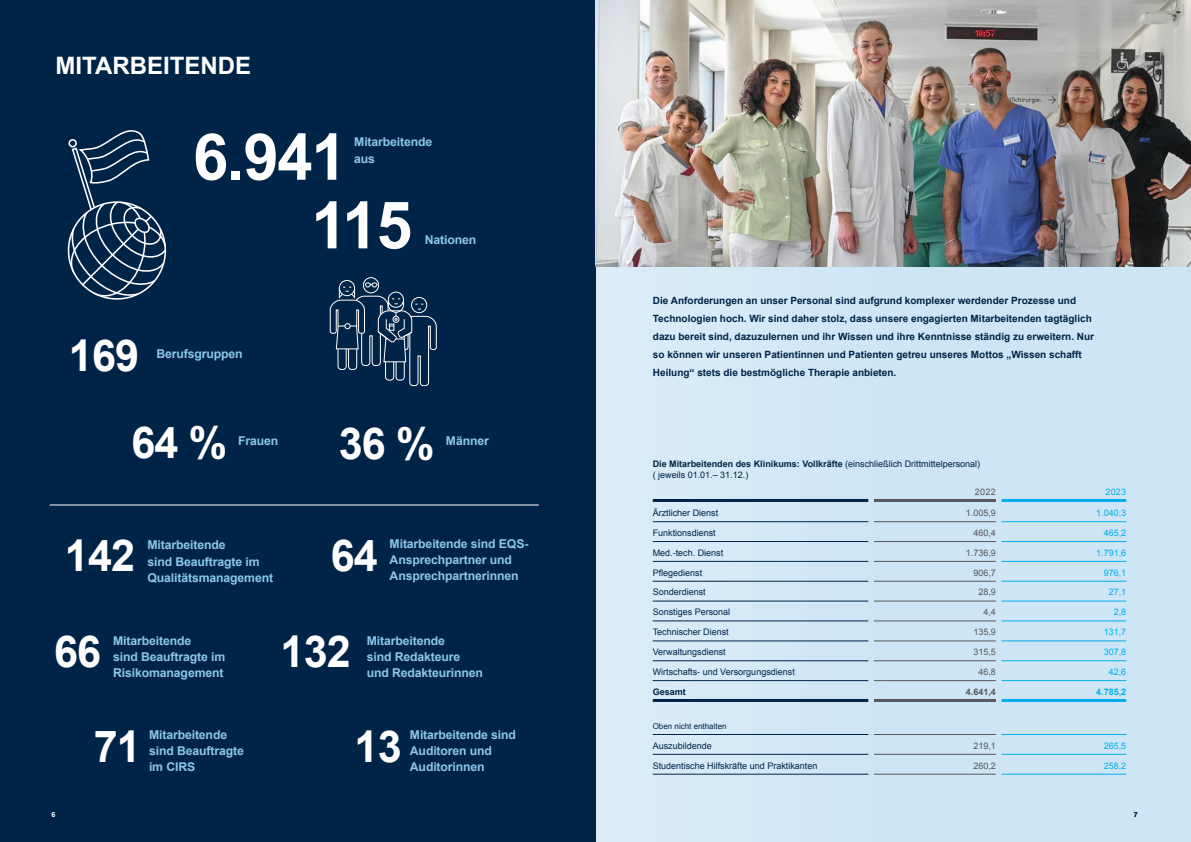
<style>
.page{position:relative;width:1191px;height:842px;background:#fff}
.page>*{position:absolute;margin:0;border:0;box-sizing:border-box;transform-origin:0 0}
.t1{font:700 65.5px "Arial";color:#fff}
.t2{font:700 64.7px "Arial";color:#fff}
.t3{font:700 44px "Arial";letter-spacing:-.02em;color:#fff}
.t4{font:700 24px "Arial";color:#fff}
.t5{font:700 12.1px/16.2px "Arial";letter-spacing:-.01em;color:#8cc6ec}
.t6{font:700 10px/18px "Arial";color:#002447}
.t7{font:9px/10.8px "Arial";color:#002447}
.t8{font:9px "Arial";color:#57585a}
.t9{font:9px "Arial";color:#00aeef}
.t10{font:700 9px "Arial";color:#57585a}
.t11{font:700 9px "Arial";color:#00aeef}
.t12{font:700 9px "Arial";color:#002447}
.t13{font:8px "Arial";color:#002447}
.t14{font:700 7px "Arial";color:#002447}
.t15{font:700 7px "Arial";color:#fff}
.s1{font-weight:700}
</style>
<div class="page">
<svg style="left:595px;top:267px;width:596px;height:575px;background:#cfe5f4"></svg>
<div style="left:0;top:0;width:595px;height:842px;background:#002447"></div>
<img style="left:595px;top:0;width:596px;height:267px">
<hr style="left:50px;top:504px;width:489px;height:1px;background:#fff">
<svg style="left:67px;top:130px;width:100px;height:170px"></svg>
<div style="left:68px;top:139px;width:9px;height:8px;border:2px solid #fff;border-radius:50%"></div>
<div style="left:363px;top:277px;width:16px;height:16px;border:1px solid #fff;border-radius:50%"></div>
<div style="left:339px;top:280px;width:16px;height:16px;border:1px solid #fff;border-radius:50%"></div>
<svg style="left:329px;top:283px;width:108px;height:103px"></svg>
<hr style="left:1001px;top:499px;width:125px;height:3px;background:#00aeef">
<hr style="left:1001px;top:754px;width:125px;height:1px;background:#00aeef">
<hr style="left:653px;top:499px;width:215px;height:3px;background:#002447">
<hr style="left:653px;top:699px;width:215px;height:3px;background:#002447">
<hr style="left:653px;top:521px;width:215px;height:1px;background:#002447">
<hr style="left:653px;top:541px;width:215px;height:1px;background:#002447">
<hr style="left:653px;top:561px;width:215px;height:1px;background:#002447">
<hr style="left:653px;top:581px;width:215px;height:1px;background:#002447">
<hr style="left:653px;top:601px;width:215px;height:1px;background:#002447">
<hr style="left:653px;top:621px;width:215px;height:1px;background:#002447">
<hr style="left:653px;top:641px;width:215px;height:1px;background:#002447">
<hr style="left:653px;top:661px;width:215px;height:1px;background:#002447">
<hr style="left:653px;top:680px;width:215px;height:1px;background:#002447">
<hr style="left:653px;top:754px;width:215px;height:1px;background:#002447">
<hr style="left:874px;top:499px;width:122px;height:3px;background:#57585a">
<hr style="left:874px;top:754px;width:122px;height:1px;background:#57585a">
<hr style="left:653px;top:734px;width:215px;height:1px;background:#002447">
<hr style="left:874px;top:734px;width:122px;height:1px;background:#57585a">
<hr style="left:1001px;top:734px;width:125px;height:1px;background:#00aeef">
<hr style="left:653px;top:774px;width:215px;height:1px;background:#002447">
<hr style="left:874px;top:774px;width:122px;height:1px;background:#57585a">
<hr style="left:1001px;top:774px;width:125px;height:1px;background:#00aeef">
<hr style="left:874px;top:521px;width:122px;height:1px;background:#57585a">
<hr style="left:874px;top:541px;width:122px;height:1px;background:#57585a">
<hr style="left:874px;top:561px;width:122px;height:1px;background:#57585a">
<hr style="left:874px;top:581px;width:122px;height:1px;background:#57585a">
<hr style="left:874px;top:601px;width:122px;height:1px;background:#57585a">
<hr style="left:874px;top:621px;width:122px;height:1px;background:#57585a">
<hr style="left:874px;top:641px;width:122px;height:1px;background:#57585a">
<hr style="left:874px;top:661px;width:122px;height:1px;background:#57585a">
<hr style="left:874px;top:680px;width:122px;height:1px;background:#57585a">
<hr style="left:874px;top:699px;width:122px;height:3px;background:#57585a">
<hr style="left:1001px;top:521px;width:125px;height:1px;background:#00aeef">
<hr style="left:1001px;top:541px;width:125px;height:1px;background:#00aeef">
<hr style="left:1001px;top:561px;width:125px;height:1px;background:#00aeef">
<hr style="left:1001px;top:581px;width:125px;height:1px;background:#00aeef">
<hr style="left:1001px;top:601px;width:125px;height:1px;background:#00aeef">
<hr style="left:1001px;top:621px;width:125px;height:1px;background:#00aeef">
<hr style="left:1001px;top:641px;width:125px;height:1px;background:#00aeef">
<hr style="left:1001px;top:661px;width:125px;height:1px;background:#00aeef">
<hr style="left:1001px;top:680px;width:125px;height:1px;background:#00aeef">
<hr style="left:1001px;top:699px;width:125px;height:3px;background:#00aeef">
<h3 class="t4" style="left:56px;top:50px;width:197px">MITARBEITENDE</h3>
<h2 class="t2" style="left:193px;top:114px;width:155px">6.941</h2>
<p class="t5" style="left:354px;top:135px;width:80px">Mitarbeitende aus</p>
<h1 class="t1" style="left:311px;top:182px;width:102px">115</h1>
<p class="t5" style="left:425px;top:232px;width:53px">Nationen</p>
<h3 class="t3" style="left:69px;top:326px;width:72px">169</h3>
<p class="t5" style="left:156px;top:346px;width:88px">Berufsgruppen</p>
<h3 class="t3" style="left:131px;top:413px;width:97px">64 %</h3>
<p class="t5" style="left:238px;top:433px;width:42px">Frauen</p>
<h3 class="t3" style="left:339px;top:414px;width:97px">36 %</h3>
<p class="t5" style="left:446px;top:433px;width:44px">Männer</p>
<h3 class="t3" style="left:65px;top:527px;width:72px">142</h3>
<p class="t5" style="left:147px;top:537px;width:127px">Mitarbeitende<br>sind Beauftragte im<br>Qualitätsmanagement</p>
<h3 class="t3" style="left:331px;top:527px;width:49px">64</h3>
<p class="t5" style="left:390px;top:536px;width:140px">Mitarbeitende sind EQS-<br>Ansprechpartner und<br>Ansprechpartnerinnen</p>
<h3 class="t3" style="left:54px;top:622px;width:49px">66</h3>
<p class="t5" style="left:113px;top:633px;width:114px">Mitarbeitende<br>sind Beauftragte im<br>Risikomanagement</p>
<p class="t15" style="left:51px;top:810px;width:5px">6</p>
<h3 class="t3" style="left:94px;top:717px;width:49px">71</h3>
<p class="t5" style="left:149px;top:727px;width:96px">Mitarbeitende sind Beauftragte im CIRS</p>
<h3 class="t3" style="left:281px;top:622px;width:72px">132</h3>
<p class="t5" style="left:367px;top:633px;width:118px">Mitarbeitende<br>sind Redakteure und Redakteurinnen</p>
<h3 class="t3" style="left:354px;top:717px;width:49px">13</h3>
<p class="t5" style="left:410px;top:727px;width:108px">Mitarbeitende sind<br>Auditoren und<br>Auditorinnen</p>
<p class="t6" style="left:653px;top:292px;width:443px">Die Anforderungen an unser Personal sind aufgrund komplexer werdender Prozesse und Technologien hoch. Wir sind daher stolz, dass unsere engagierten Mitarbeitenden tagtäglich dazu bereit sind, dazuzulernen und ihr Wissen und ihre Kenntnisse ständig zu erweitern. Nur so können wir unseren Patientinnen und Patienten getreu unseres Mottos „Wissen schafft Heilung“ stets die bestmögliche Therapie anbieten.</p>
<p class="t7" style="left:653px;top:459px;width:329px"><span class="s1">Die Mitarbeitenden des Klinikums: Vollkräfte</span> (einschließlich Drittmittelpersonal) ( jeweils 01.01.– 31.12.)</p>
<p class="t8" style="left:975px;top:486px;width:22px">2022</p>
<p class="t9" style="left:1105px;top:486px;width:22px">2023</p>
<p class="t7" style="left:653px;top:507px;width:67px">Ärztlicher Dienst</p>
<p class="t8" style="left:965px;top:507px;width:32px">1.005,9</p>
<p class="t9" style="left:1096px;top:507px;width:32px">1.040,3</p>
<p class="t7" style="left:653px;top:527px;width:65px">Funktionsdienst</p>
<p class="t8" style="left:973px;top:527px;width:24px">460,4</p>
<p class="t9" style="left:1103px;top:527px;width:24px">465,2</p>
<p class="t7" style="left:653px;top:547px;width:72px">Med.-tech. Dienst</p>
<p class="t8" style="left:965px;top:547px;width:32px">1.736,9</p>
<p class="t9" style="left:1096px;top:547px;width:32px">1.791,6</p>
<p class="t7" style="left:653px;top:567px;width:51px">Pflegedienst</p>
<p class="t8" style="left:973px;top:566px;width:24px">906,7</p>
<p class="t9" style="left:1103px;top:566px;width:24px">976,1</p>
<p class="t7" style="left:653px;top:587px;width:55px">Sonderdienst</p>
<p class="t8" style="left:978px;top:586px;width:19px">28,9</p>
<p class="t9" style="left:1108px;top:586px;width:19px">27,1</p>
<p class="t7" style="left:653px;top:607px;width:79px">Sonstiges Personal</p>
<p class="t8" style="left:983px;top:606px;width:14px">4,4</p>
<p class="t9" style="left:1113px;top:606px;width:14px">2,8</p>
<p class="t7" style="left:653px;top:627px;width:78px">Technischer Dienst</p>
<p class="t8" style="left:973px;top:626px;width:24px">135,9</p>
<p class="t9" style="left:1103px;top:626px;width:24px">131,7</p>
<p class="t7" style="left:653px;top:647px;width:75px">Verwaltungsdienst</p>
<p class="t8" style="left:973px;top:646px;width:24px">315,5</p>
<p class="t9" style="left:1103px;top:646px;width:24px">307,8</p>
<p class="t7" style="left:653px;top:666px;width:144px">Wirtschafts- und Versorgungsdienst</p>
<p class="t8" style="left:978px;top:666px;width:19px">46,8</p>
<p class="t9" style="left:1108px;top:666px;width:19px">42,6</p>
<p class="t12" style="left:653px;top:686px;width:35px">Gesamt</p>
<p class="t10" style="left:965px;top:686px;width:32px">4.641,4</p>
<p class="t11" style="left:1096px;top:686px;width:32px">4.785,2</p>
<p class="t13" style="left:653px;top:721px;width:75px">Oben nicht enthalten</p>
<p class="t7" style="left:653px;top:740px;width:61px">Auszubildende</p>
<p class="t8" style="left:973px;top:740px;width:24px">219,1</p>
<p class="t9" style="left:1103px;top:740px;width:24px">265,5</p>
<p class="t7" style="left:653px;top:760px;width:166px">Studentische Hilfskräfte und Praktikanten</p>
<p class="t8" style="left:973px;top:759px;width:24px">260,2</p>
<p class="t9" style="left:1103px;top:759px;width:24px">258,2</p>
<p class="t14" style="left:1134px;top:810px;width:5px">7</p>
</div>
